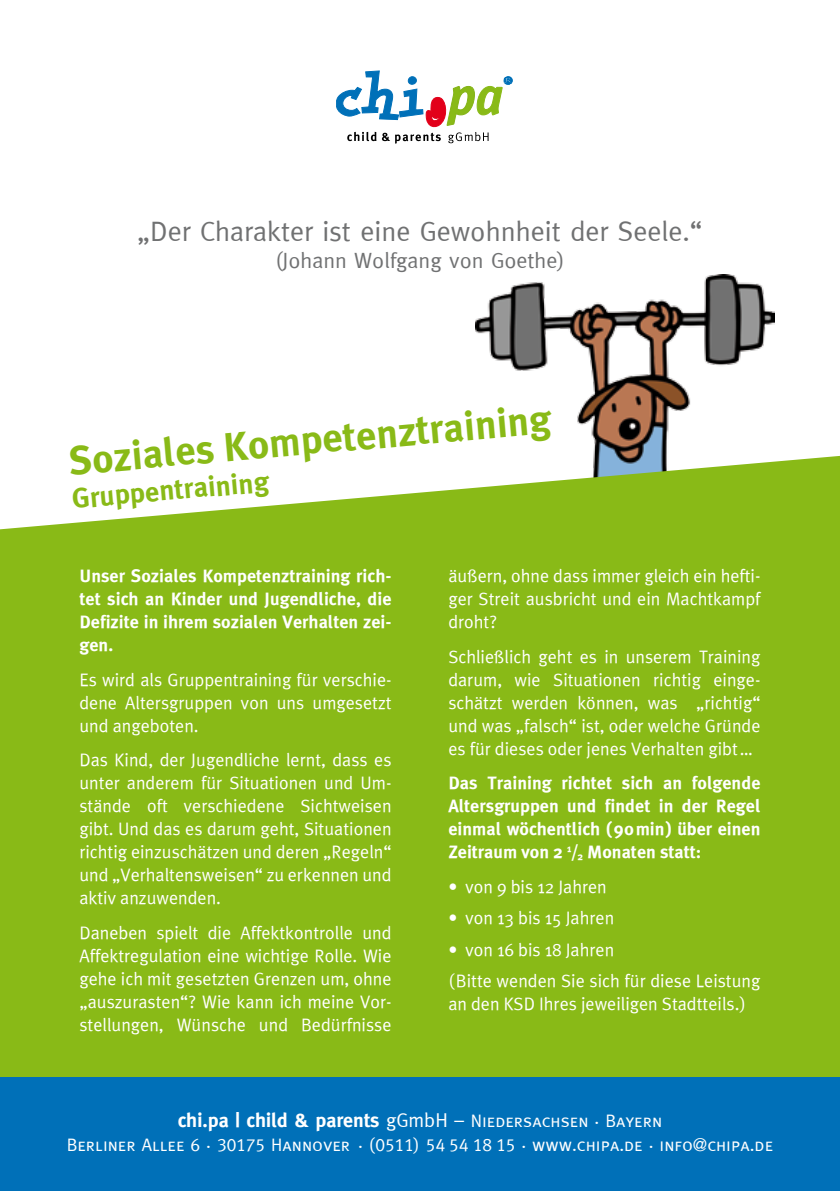
<style>
.page{position:relative;width:840px;height:1191px;background:#fff}
.page>*{position:absolute;margin:0;border:0;box-sizing:border-box;transform-origin:0 0}
.t1{font:40px "Meta Plus Bold Roman";color:#89ba17}
.t2{font:28px "Meta Normal";color:#707172}
.t3{font:28px "Meta Plus Bold Roman";color:#89ba17}
.t4{font:22px "Meta Normal";color:#707172}
.t5{font:700 20px "Meta";color:#fff}
.t6{font:18px/23px "Meta Plus Normal Roman";color:#fff;text-align:justify}
.t7{font:18px/23px "Meta Plus Bold Roman";color:#fff;text-align:justify}
.t8{font:18px "Meta Caps";color:#fff}
.s1{font-family:"Meta Normal";font-weight:400}
.s2{font-family:"Meta Caps";font-weight:400;font-size:18px}
</style>
<div class="page">
<img style="left:475px;top:274px;width:299px;height:182px">
<div style="left:0;top:456px;width:839px;height:621px;background:#89ba17"></div>
<div style="left:0;top:1077px;width:839px;height:114px;background:#0070b8"></div>
<svg style="left:336px;top:71px;width:176px;height:73px"></svg>
<h2 class="t2" style="left:137px;top:215px;width:566px">„Der Charakter ist eine Gewohnheit der Seele.“</h2>
<p class="t4" style="left:275px;top:247px;width:290px">(Johann Wolfgang von Goethe)</p>
<h1 class="t1" style="left:67px;top:438px;width:485px;rotate:-5deg">Soziales Kompetenztraining</h1>
<h2 class="t3" style="left:70px;top:482px;width:199px;rotate:-5deg">Gruppentraining</h2>
<p class="t7" style="left:79px;top:564px;width:313px">Unser Soziales Kompetenztraining rich&shy;tet sich an Kinder und Jugendliche, die Defizite in ihrem sozialen Verhalten zei&shy;gen.</p>
<p class="t6" style="left:79px;top:668px;width:313px">Es wird als Gruppentraining für verschie&shy;dene Altersgruppen von uns umgesetzt und angeboten.</p>
<p class="t6" style="left:79px;top:748px;width:313px">Das Kind, der Jugendliche lernt, dass es unter anderem für Situationen und Um&shy;stände oft verschiedene Sichtweisen gibt. Und das es darum geht, Situationen richtig einzuschätzen und deren „Regeln“ und „Verhaltensweisen“ zu erkennen und aktiv anzuwenden.</p>
<p class="t6" style="left:79px;top:920px;width:313px">Daneben spielt die Affektkontrolle und Affektregulation eine wichtige Rolle. Wie gehe ich mit gesetzten Grenzen um, ohne „auszurasten“? Wie kann ich meine Vor&shy;stellungen, Wünsche und Bedürfnisse</p>
<p class="t6" style="left:448px;top:564px;width:313px">äußern, ohne dass immer gleich ein hefti&shy;ger Streit ausbricht und ein Machtkampf droht?</p>
<p class="t6" style="left:448px;top:645px;width:313px">Schließlich geht es in unserem Training darum, wie Situationen richtig einge&shy;schätzt werden können, was „richtig“ und was „falsch“ ist, oder welche Gründe es für dieses oder jenes Verhalten gibt …</p>
<p class="t7" style="left:448px;top:771px;width:313px">Das Training richtet sich an folgende Altersgruppen und findet in der Regel einmal wöchentlich (90min) über einen Zeitraum von 2 <sup>1</sup>/<sub>2</sub> Monaten statt:</p>
<p class="t6" style="left:448px;top:874px;width:160px">• von 9 bis 12 Jahren</p>
<p class="t6" style="left:448px;top:906px;width:167px">• von 13 bis 15 Jahren</p>
<p class="t6" style="left:448px;top:933px;width:313px;line-height:31.6px">• von 16 bis 18 Jahren<br>(Bitte wenden Sie sich für diese Leistung</p>
<p class="t6" style="left:448px;top:992px;width:299px">an den KSD Ihres jeweiligen Stadtteils.)</p>
<p class="t5" style="left:178px;top:1108px;width:486px">chi.pa | child &amp; parents <span class="s1">gGmbH –</span> <span class="s2">Niedersachsen </span><sup>.</sup> <span class="s2">Bayern</span></p>
<p class="t8" style="left:67px;top:1134px;width:707px">Berliner Allee 6 . 30175 Hannover . (0511) 54 54 18 15 . www.chipa.de . info@chipa.de</p>
</div>
